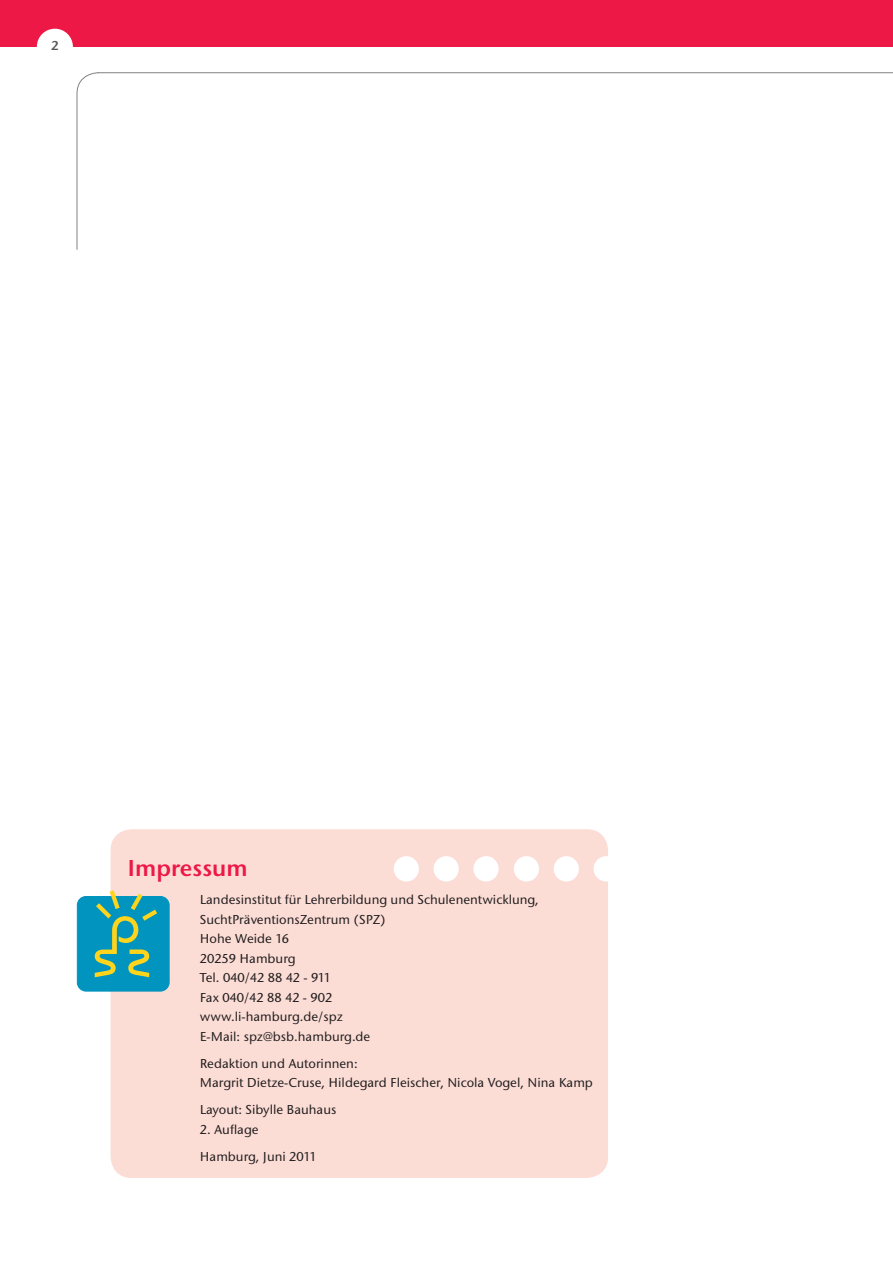
<style>
.page{position:relative;width:893px;height:1263px;background:#fff}
.page>*{position:absolute;margin:0;border:0;box-sizing:border-box;transform-origin:0 0}
.t1{font:600 24px "Stone Sans EF";color:#ed1845}
.t2{font:500 13.5px/19.5px "Stone Sans EF";color:#231f20}
.t3{font:600 13.5px "Stone Sans EF";color:#57585a}
</style>
<div class="page">
<div style="left:0;top:0;width:893px;height:47px;background:#ed1845"></div>
<div style="left:37px;top:29px;width:36px;height:36px;background:#fff;border-radius:50%"></div>
<svg style="left:76px;top:72px;width:23px;height:178px"></svg>
<hr style="left:98px;top:72px;width:795px;height:1px;background:#808285">
<div style="left:111px;top:829px;width:497px;height:349px;background:#fcddd6;border-radius:21px"></div>
<svg style="left:394px;top:856px;width:105px;height:25px"></svg>
<div style="left:77px;top:896px;width:92px;height:95px;background:#0094be;border-radius:9px"></div>
<div style="left:77px;top:896px;width:92px;height:95px;border:1px solid #0094be;border-radius:9px"></div>
<svg style="left:92px;top:889px;width:70px;height:88px"></svg>
<svg style="left:514px;top:856px;width:94px;height:25px"></svg>
<p class="t3" style="left:51px;top:38px;width:9px">2</p>
<h1 class="t1" style="left:128px;top:854px;width:121px">Impressum</h1>
<p class="t2" style="left:200px;top:890px;width:341px">Landesinstitut für Lehrerbildung und Schulenentwicklung,<br>SuchtPräventionsZentrum (SPZ)<br>Hohe Weide 16<br>20259 Hamburg<br>Tel. 040/42 88 42 - 911<br>Fax 040/42 88 42 - 902<br>www.li-hamburg.de/spz<br>E-Mail: spz@bsb.hamburg.de</p>
<p class="t2" style="left:200px;top:1053px;width:395px">Redaktion und Autorinnen:<br>Margrit Dietze-Cruse, Hildegard Fleischer, Nicola Vogel, Nina Kamp</p>
<p class="t2" style="left:200px;top:1100px;width:138px">Layout: Sibylle Bauhaus</p>
<p class="t2" style="left:200px;top:1116px;width:118px;line-height:27px">2. Auflage<br>Hamburg, Juni 2011</p>
</div>
